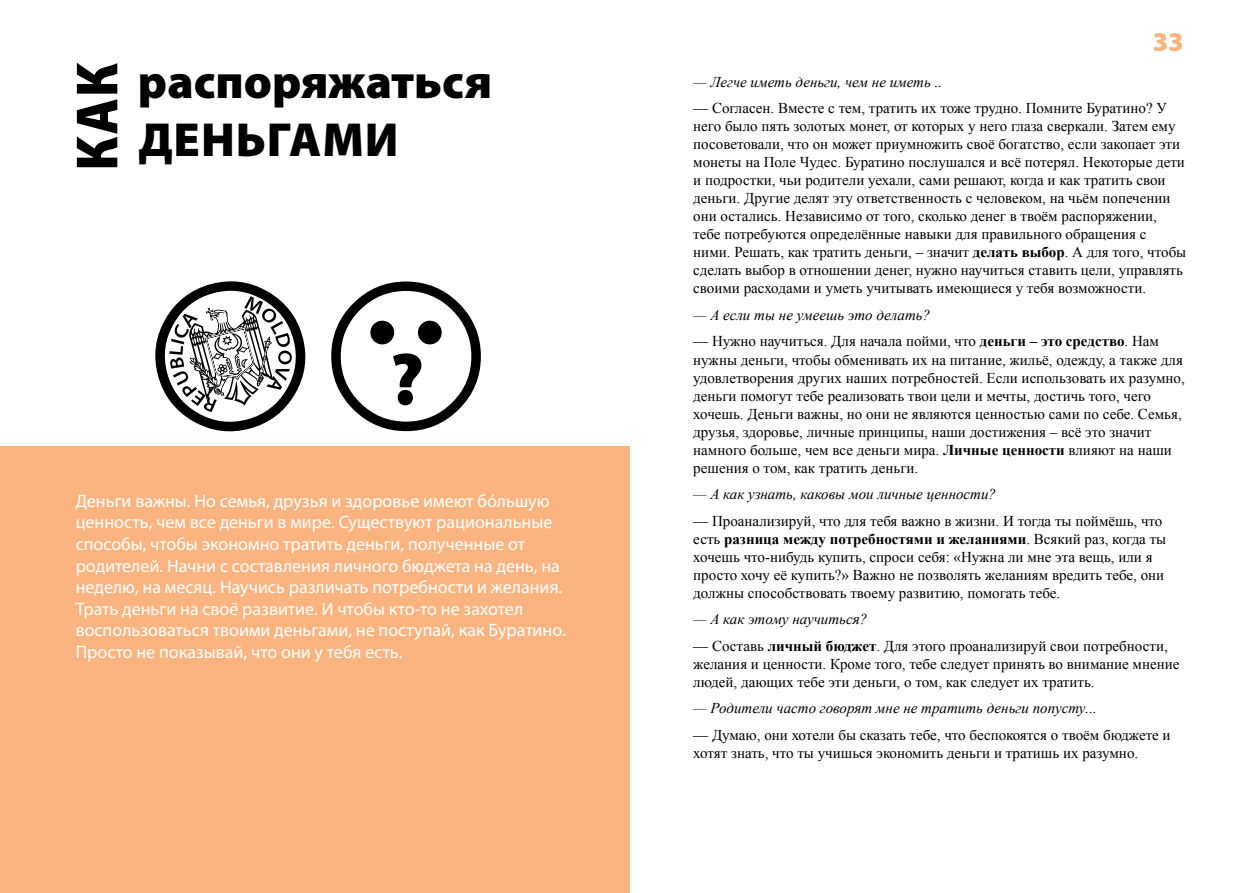
<style>
.page{position:relative;width:1259px;height:893px;background:#fff}
.page>*{position:absolute;margin:0;border:0;box-sizing:border-box;transform-origin:0 0}
.t1{font:900 60px "Myriad Pro";color:#000;scale:.9 1}
.t2{font:900 48px "Myriad Pro";color:#000}
.t3{font:18px/21.6px "Myriad Pro";color:#fff}
.t4{font:15px/18px "Times New Roman";color:#000}
.t5{font:italic 15px "Times New Roman";color:#000}
.s1{font-weight:700}
</style>
<div class="page">
<div style="left:0;top:446px;width:629px;height:447px;background:#fbb480"></div>
<svg style="left:155px;top:281px;width:151px;height:151px"></svg>
<svg style="left:331px;top:282px;width:150px;height:149px"></svg>
<svg style="left:1153px;top:33px;width:29px;height:18px"></svg>
<h1 class="t1" style="left:63px;top:171px;width:121px;rotate:-90deg">Как</h1>
<h2 class="t2" style="left:138px;top:55px;width:356px">распоряжаться</h2>
<h2 class="t2" style="left:138px;top:112px;width:262px">деньгами</h2>
<p class="t3" style="left:76px;top:490px;width:492px">Деньги важны. Но семья, друзья и здоровье имеют бóльшую ценность, чем все деньги в мире. Существуют рациональные способы, чтобы экономно тратить деньги, полученные от родителей. Начни с составления личного бюджета на день, на неделю, на месяц. Научись различать потребности и желания.<br>Трать деньги на своё развитие. И чтобы кто-то не захотел воспользоваться твоими деньгами, не поступай, как Буратино.<br>Просто не показывай, что они у тебя есть.</p>
<p class="t5" style="left:693px;top:72px;width:250px">— Легче иметь деньги, чем не иметь ..</p>
<p class="t4" style="left:693px;top:99px;width:494px">— Согласен. Вместе с тем, тратить их тоже трудно. Помните Буратино? У него было пять золотых монет, от которых у него глаза сверкали. Затем ему посоветовали, что он может приумножить своё богатство, если закопает эти монеты на Поле Чудес. Буратино послушался и всё потерял. Некоторые дети и подростки, чьи родители уехали, сами решают, когда и как тратить свои деньги. Другие делят эту ответственность с человеком, на чьём попечении они остались. Независимо от того, сколько денег в твоём распоряжении, тебе потребуются определённые навыки для правильного обращения с ними. Решать, как тратить деньги, – значит <span class="s1">делать выбор</span>. А для того, чтобы сделать выбор в отношении денег, нужно научиться ставить цели, управлять своими расходами и уметь учитывать имеющиеся у тебя возможности.</p>
<p class="t5" style="left:693px;top:305px;width:238px">— А если ты не умеешь это делать?</p>
<p class="t4" style="left:693px;top:332px;width:493px">— Нужно научиться. Для начала пойми, что <span class="s1">деньги – это средство</span>. Нам нужны деньги, чтобы обменивать их на питание, жильё, одежду, а также для удовлетворения других наших потребностей. Если использовать их разумно, деньги помогут тебе реализовать твои цели и мечты, достичь того, чего хочешь. Деньги важны, но они не являются ценностью сами по себе. Семья, друзья, здоровье, личные принципы, наши достижения – всё это значит намного больше, чем все деньги мира. <span class="s1">Личные ценности</span> влияют на наши решения о том, как тратить деньги.</p>
<p class="t5" style="left:693px;top:484px;width:304px">— А как узнать, каковы мои личные ценности?</p>
<p class="t4" style="left:693px;top:511px;width:474px">— Проанализируй, что для тебя важно в жизни. И тогда ты поймёшь, что есть <span class="s1">разница между потребностями и желаниями</span>. Всякий раз, когда ты хочешь что-нибудь купить, спроси себя: «Нужна ли мне эта вещь, или я просто хочу её купить?» Важно не позволять желаниям вредить тебе, они должны способствовать твоему развитию, помогать тебе.</p>
<p class="t5" style="left:693px;top:609px;width:175px">— А как этому научиться?</p>
<p class="t4" style="left:693px;top:636px;width:487px">— Составь <span class="s1">личный бюджет</span>. Для этого проанализируй свои потребности, желания и ценности. Кроме того, тебе следует принять во внимание мнение людей, дающих тебе эти деньги, о том, как следует их тратить.</p>
<p class="t5" style="left:693px;top:698px;width:405px">— Родители часто говорят мне не тратить деньги попусту...</p>
<p class="t4" style="left:693px;top:725px;width:479px">— Думаю, они хотели бы сказать тебе, что беспокоятся о твоём бюджете и хотят знать, что ты учишься экономить деньги и тратишь их разумно.</p>
</div>
